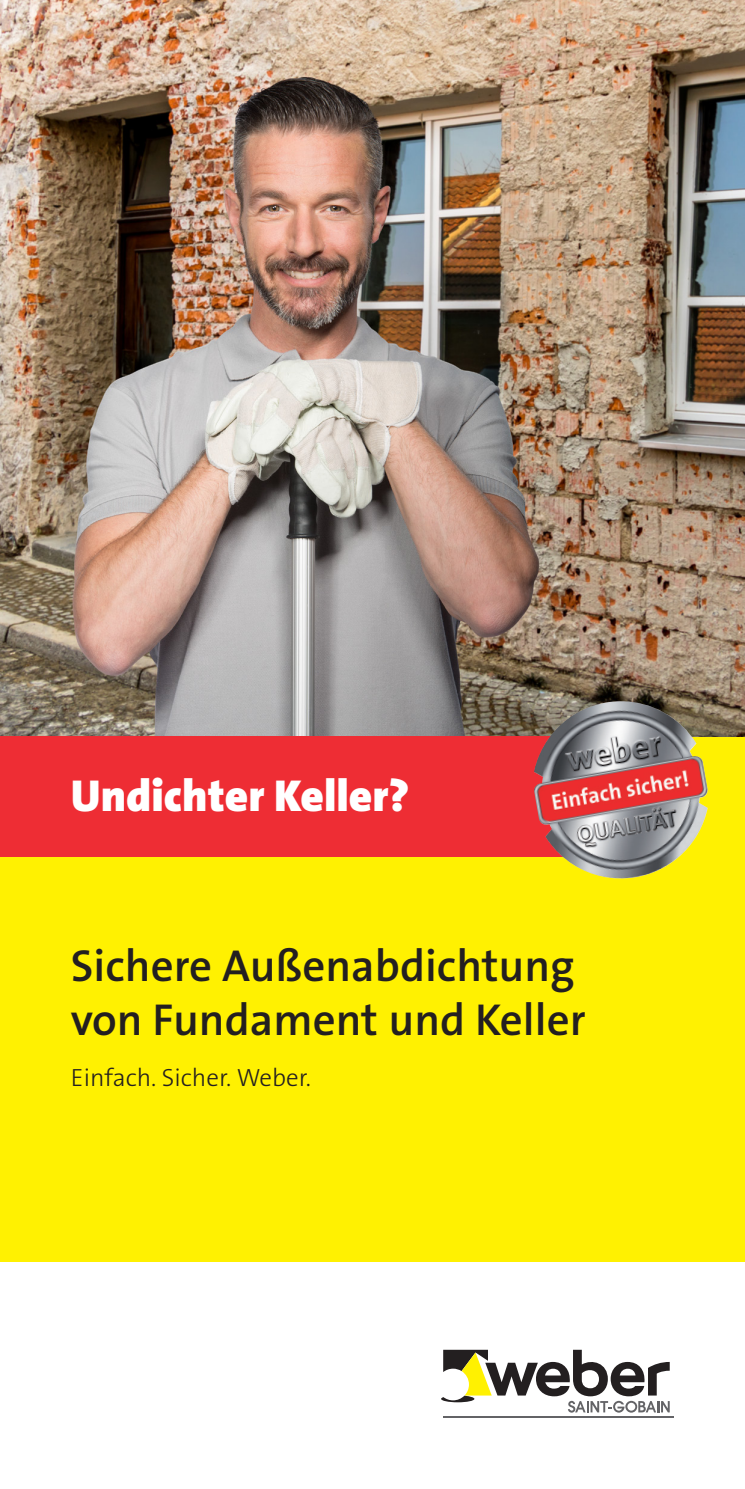
<style>
.page{position:relative;width:745px;height:1489px;background:#fff}
.page>*{position:absolute;margin:0;border:0;box-sizing:border-box;transform-origin:0 0}
.t1{font:600 45px/54px "The Sans B6";color:#231f20}
.t2{font:900 45px "The Sans B9";color:#fff}
.t3{font:300 25px "The Sans B3";color:#231f20}
</style>
<div class="page">
<div style="left:0;top:0;width:744px;height:1261px;background:#fff101"></div>
<hr style="left:443px;top:1416px;width:230px;height:1px;background:#636366">
<svg style="left:441px;top:1349px;width:228px;height:63px"></svg>
<img style="left:0;top:0;width:744px;height:736px">
<div style="left:0;top:736px;width:648px;height:120px;background:#ee2d34"></div>
<img style="left:533px;top:701px;width:174px;height:178px">
<p class="t2" style="left:71px;top:771px;width:339px">Undichter Keller?</p>
<p class="t1" style="left:71px;top:940px;width:516px">Sichere Außenabdichtung von Fundament und Keller</p>
<p class="t3" style="left:71px;top:1064px;width:241px">Einfach. Sicher. Weber.</p>
</div>
